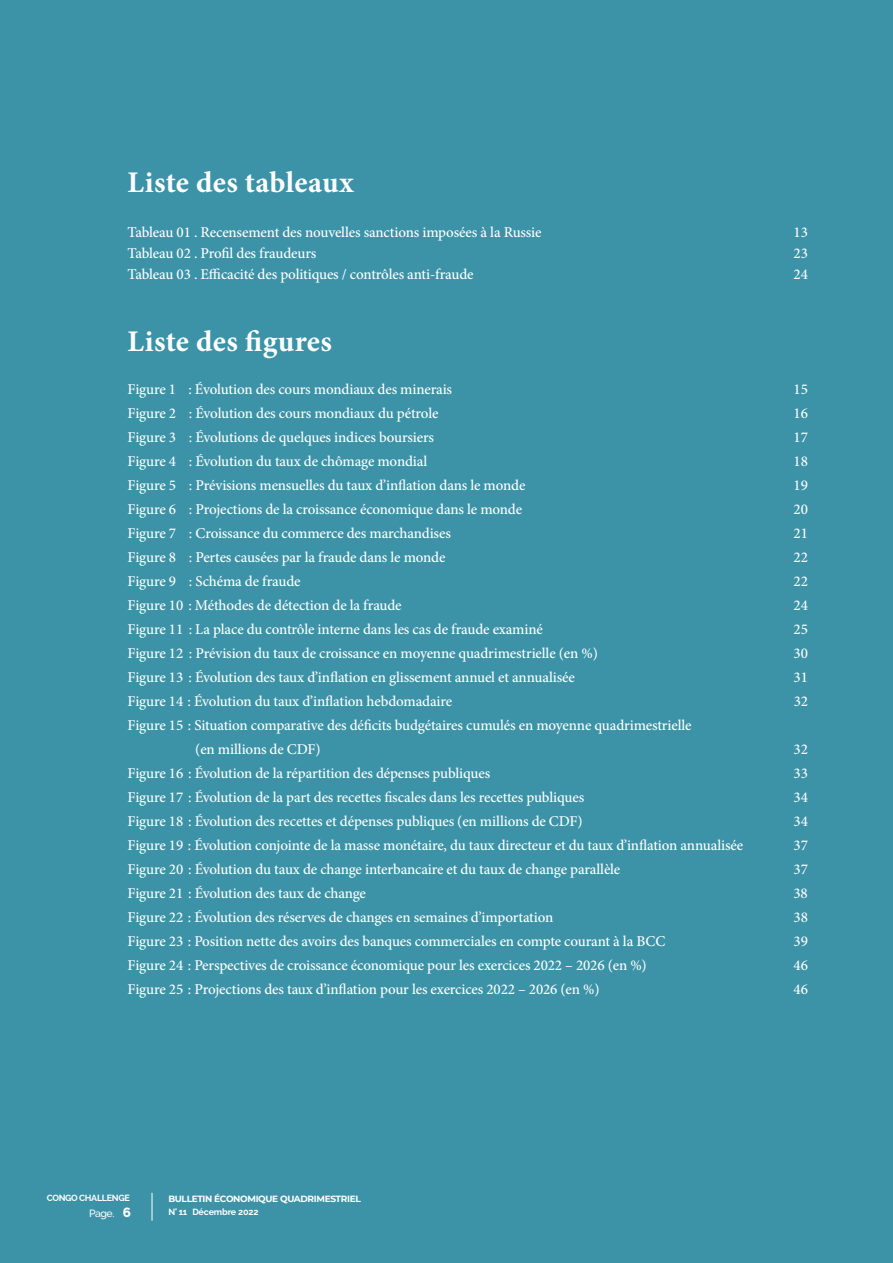
<style>
.page{position:relative;width:893px;height:1263px;background:#3c93a8}
.page>*{position:absolute;margin:0;border:0;box-sizing:border-box;transform-origin:0 0}
.Figure{font:700 30px "Minion Pro";color:#fff}
.Figure-2{font:500 15px "Minion Pro";letter-spacing:-.01em;color:#fff}
.Parti{font:500 10.5px "Raleway";color:#fff}
.Parti-2{font:700 9px "Montserrat";letter-spacing:-.04em;color:#fff}
.Parti-3{font:700 9px "Raleway";letter-spacing:-.02em;color:#fff}
.Parti-4{font:700 9px "Raleway";letter-spacing:-.04em;color:#fff}
.s1{font-weight:800;font-size:13.5px}
</style>
<div class="page">
<svg style="left:152px;top:1193px;width:1px;height:28px"></svg>
<p class="Figure" style="left:128px;top:161px;width:228px">Liste des tableaux</p>
<p class="Figure-2" style="left:128px;top:222px;width:415px">Tableau 01 . Recensement des nouvelles sanctions imposées à la Russie</p>
<p class="Figure-2" style="left:794px;top:222px;width:16px">13</p>
<p class="Figure-2" style="left:128px;top:243px;width:190px">Tableau 02 . Profil des fraudeurs</p>
<p class="Figure-2" style="left:794px;top:243px;width:16px">23</p>
<p class="Figure-2" style="left:128px;top:264px;width:347px">Tableau 03 . Efficacité des politiques / contrôles anti-fraude</p>
<p class="Figure-2" style="left:794px;top:264px;width:16px">24</p>
<p class="Figure" style="left:128px;top:320px;width:206px">Liste des figures</p>
<p class="Figure-2" style="left:128px;top:379px;width:326px">Figure 1 : Évolution des cours mondiaux des minerais</p>
<p class="Figure-2" style="left:794px;top:379px;width:16px">15</p>
<p class="Figure-2" style="left:128px;top:403px;width:312px">Figure 2 : Évolution des cours mondiaux du pétrole</p>
<p class="Figure-2" style="left:794px;top:403px;width:16px">16</p>
<p class="Figure-2" style="left:128px;top:427px;width:308px">Figure 3 : Évolutions de quelques indices boursiers</p>
<p class="Figure-2" style="left:794px;top:427px;width:16px">17</p>
<p class="Figure-2" style="left:128px;top:451px;width:301px">Figure 4 : Évolution du taux de chômage mondial</p>
<p class="Figure-2" style="left:794px;top:451px;width:16px">18</p>
<p class="Figure-2" style="left:128px;top:475px;width:399px">Figure 5 : Prévisions mensuelles du taux d’inflation dans le monde</p>
<p class="Figure-2" style="left:794px;top:475px;width:16px">19</p>
<p class="Figure-2" style="left:128px;top:499px;width:396px">Figure 6 : Projections de la croissance économique dans le monde</p>
<p class="Figure-2" style="left:794px;top:499px;width:16px">20</p>
<p class="Figure-2" style="left:128px;top:523px;width:325px">Figure 7 : Croissance du commerce des marchandises</p>
<p class="Figure-2" style="left:794px;top:523px;width:16px">21</p>
<p class="Figure-2" style="left:128px;top:547px;width:319px">Figure 8 : Pertes causées par la fraude dans le monde</p>
<p class="Figure-2" style="left:794px;top:547px;width:16px">22</p>
<p class="Figure-2" style="left:128px;top:571px;width:175px">Figure 9 : Schéma de fraude</p>
<p class="Figure-2" style="left:794px;top:571px;width:16px">22</p>
<p class="Figure-2" style="left:128px;top:595px;width:276px">Figure 10 : Méthodes de détection de la fraude</p>
<p class="Figure-2" style="left:794px;top:595px;width:16px">24</p>
<p class="Figure-2" style="left:128px;top:619px;width:417px">Figure 11 : La place du contrôle interne dans les cas de fraude examiné</p>
<p class="Figure-2" style="left:794px;top:619px;width:16px">25</p>
<p class="Figure-2" style="left:128px;top:643px;width:472px">Figure 12 : Prévision du taux de croissance en moyenne quadrimestrielle (en %)</p>
<p class="Figure-2" style="left:794px;top:643px;width:16px">30</p>
<p class="Figure-2" style="left:128px;top:667px;width:449px">Figure 13 : Évolution des taux d’inflation en glissement annuel et annualisée</p>
<p class="Figure-2" style="left:794px;top:667px;width:16px">31</p>
<p class="Figure-2" style="left:128px;top:691px;width:326px">Figure 14 : Évolution du taux d’inflation hebdomadaire</p>
<p class="Figure-2" style="left:794px;top:691px;width:16px">32</p>
<p class="Figure-2" style="left:128px;top:715px;width:566px">Figure 15 : Situation comparative des déficits budgétaires cumulés en moyenne quadrimestrielle</p>
<p class="Figure-2" style="left:195px;top:739px;width:127px">(en millions de CDF)</p>
<p class="Figure-2" style="left:794px;top:739px;width:16px">32</p>
<p class="Figure-2" style="left:128px;top:763px;width:364px">Figure 16 : Évolution de la répartition des dépenses publiques</p>
<p class="Figure-2" style="left:794px;top:763px;width:16px">33</p>
<p class="Figure-2" style="left:128px;top:787px;width:458px">Figure 17 : Évolution de la part des recettes fiscales dans les recettes publiques</p>
<p class="Figure-2" style="left:794px;top:787px;width:16px">34</p>
<p class="Figure-2" style="left:128px;top:811px;width:457px">Figure 18 : Évolution des recettes et dépenses publiques (en millions de CDF)</p>
<p class="Figure-2" style="left:794px;top:811px;width:16px">34</p>
<p class="Figure-2" style="left:128px;top:835px;width:617px">Figure 19 : Évolution conjointe de la masse monétaire, du taux directeur et du taux d’inflation annualisée</p>
<p class="Figure-2" style="left:794px;top:835px;width:16px">37</p>
<p class="Figure-2" style="left:128px;top:859px;width:494px">Figure 20 : Évolution du taux de change interbancaire et du taux de change parallèle</p>
<p class="Figure-2" style="left:794px;top:859px;width:16px">37</p>
<p class="Figure-2" style="left:128px;top:883px;width:240px">Figure 21 : Évolution des taux de change</p>
<p class="Figure-2" style="left:793px;top:883px;width:16px">38</p>
<p class="Figure-2" style="left:128px;top:907px;width:427px">Figure 22 : Évolution des réserves de changes en semaines d’importation</p>
<p class="Figure-2" style="left:794px;top:907px;width:16px">38</p>
<p class="Figure-2" style="left:128px;top:931px;width:539px">Figure 23 : Position nette des avoirs des banques commerciales en compte courant à la BCC</p>
<p class="Figure-2" style="left:794px;top:931px;width:16px">39</p>
<p class="Figure-2" style="left:128px;top:955px;width:521px">Figure 24 : Perspectives de croissance économique pour les exercices 2022 – 2026 (en %)</p>
<p class="Figure-2" style="left:794px;top:955px;width:16px">46</p>
<p class="Figure-2" style="left:128px;top:979px;width:474px">Figure 25 : Projections des taux d’inflation pour les exercices 2022 – 2026 (en %)</p>
<p class="Figure-2" style="left:794px;top:979px;width:16px">46</p>
<p class="Parti-4" style="left:47px;top:1193px;width:85px">CONGO CHALLENGE</p>
<p class="Parti-2" style="left:168px;top:1192px;width:194px">BULLETIN ÉCONOMIQUE QUADRIMESTRIEL</p>
<p class="Parti-3" style="left:168px;top:1207px;width:92px">N° 11 Décembre 2022</p>
<p class="Parti" style="left:89px;top:1207px;width:43px">Page. <span class="s1">6</span></p>
</div>
